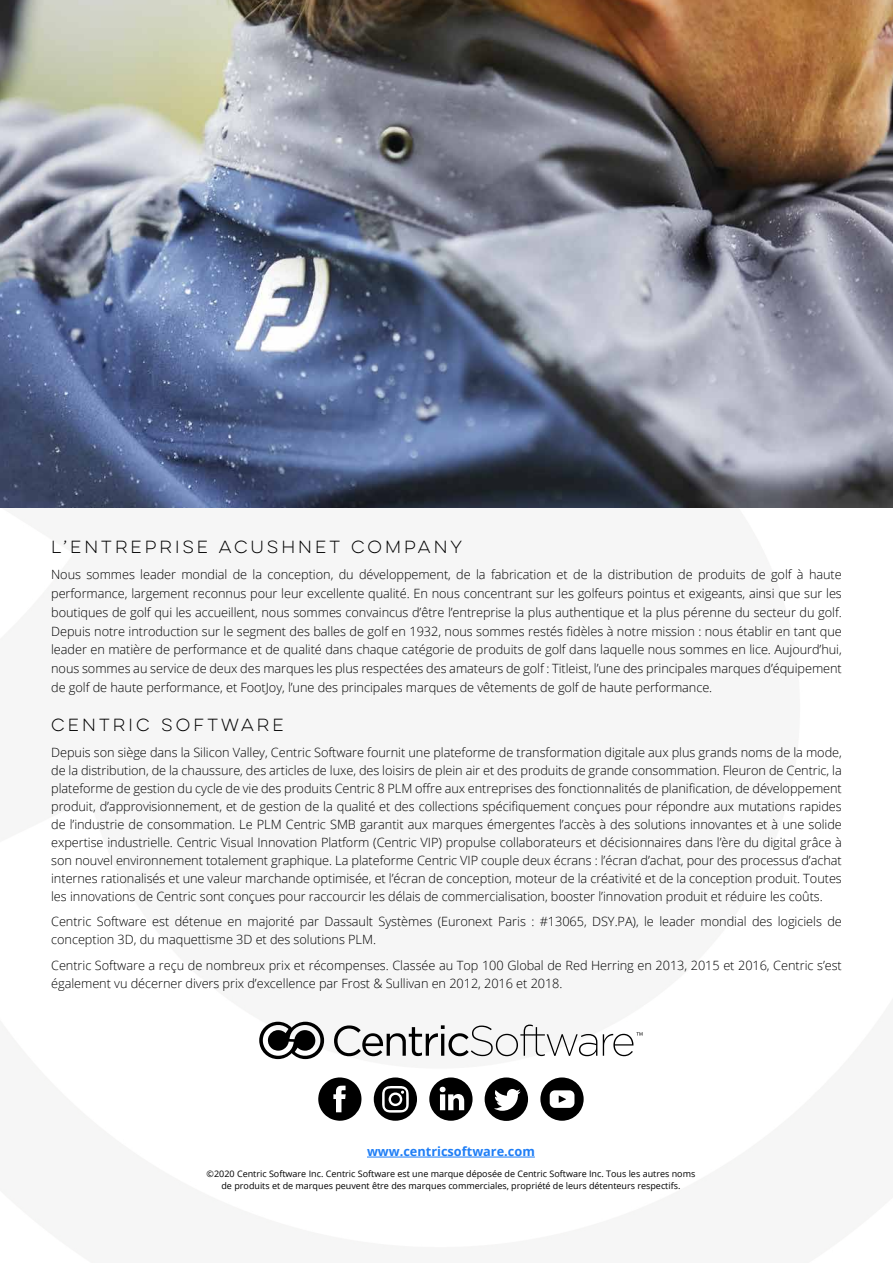
<style>
.page{position:relative;width:893px;height:1263px;background:#fff}
.page>*{position:absolute;margin:0;border:0;box-sizing:border-box;transform-origin:0 0}
.t1{font:15.75px "Lulo Clean One";letter-spacing:-.005em;color:#000}
.t2{font:300 12.75px/18px "Open Sans";letter-spacing:-.005em;color:#000;text-align:justify}
.t3{font:700 12.75px "Open Sans";color:#1f7ef6}
.t4{font:9px/12px "Open Sans";color:#000;text-align:center}
</style>
<div class="page">
<hr style="left:367px;top:1157px;width:168px;height:1px;background:#1f7ef6">
<svg style="left:259px;top:1022px;width:65px;height:37px"></svg>
<svg style="left:334px;top:1024px;width:263px;height:32px"></svg>
<svg style="left:603px;top:1032px;width:40px;height:24px"></svg>
<svg style="left:318px;top:1077px;width:43px;height:44px"></svg>
<svg style="left:374px;top:1077px;width:43px;height:44px"></svg>
<div style="left:391px;top:1095px;width:9px;height:9px;background:#000;border-radius:50%"></div>
<svg style="left:540px;top:1077px;width:44px;height:44px"></svg>
<svg style="left:429px;top:1077px;width:44px;height:44px"></svg>
<svg style="left:485px;top:1077px;width:43px;height:44px"></svg>
<img style="left:0;top:0;width:893px;height:507px">
<p class="t1" style="left:51px;top:536px;width:416px">L’ENTREPRISE ACUSHNET COMPANY</p>
<p class="t2" style="left:51px;top:565px;width:792px;line-height:18.8px">Nous sommes leader mondial de la conception, du développement, de la fabrication et de la distribution de produits de golf à haute performance, largement reconnus pour leur excellente qualité. En nous concentrant sur les golfeurs pointus et exigeants, ainsi que sur les boutiques de golf qui les accueillent, nous sommes convaincus d’être l’entreprise la plus authentique et la plus pérenne du secteur du golf.<br>Depuis notre introduction sur le segment des balles de golf en 1932, nous sommes restés fidèles à notre mission : nous établir en tant que leader en matière de performance et de qualité dans chaque catégorie de produits de golf dans laquelle nous sommes en lice. Aujourd’hui, nous sommes au service de deux des marques les plus respectées des amateurs de golf : Titleist, l’une des principales marques d’équipement de golf de haute performance, et FootJoy, l’une des principales marques de vêtements de golf de haute performance.</p>
<p class="t1" style="left:51px;top:714px;width:237px">CENTRIC SOFTWARE</p>
<p class="t2" style="left:51px;top:743px;width:792px">Depuis son siège dans la Silicon Valley, Centric Software fournit une plateforme de transformation digitale aux plus grands noms de la mode, de la distribution, de la chaussure, des articles de luxe, des loisirs de plein air et des produits de grande consommation. Fleuron de Centric, la plateforme de gestion du cycle de vie des produits Centric 8 PLM offre aux entreprises des fonctionnalités de planification, de développement produit, d’approvisionnement, et de gestion de la qualité et des collections spécifiquement conçues pour répondre aux mutations rapides de l’industrie de consommation. Le PLM Centric SMB garantit aux marques émergentes l’accès à des solutions innovantes et à une solide expertise industrielle. Centric Visual Innovation Platform (Centric VIP) propulse collaborateurs et décisionnaires dans l’ère du digital grâce à son nouvel environnement totalement graphique. La plateforme Centric VIP couple deux écrans : l’écran d’achat, pour des processus d’achat internes rationalisés et une valeur marchande optimisée, et l’écran de conception, moteur de la créativité et de la conception produit. Toutes les innovations de Centric sont conçues pour raccourcir les délais de commercialisation, booster l’innovation produit et réduire les coûts.</p>
<p class="t2" style="left:51px;top:912px;width:792px">Centric Software est détenue en majorité par Dassault Systèmes (Euronext Paris : #13065, DSY.PA), le leader mondial des logiciels de conception 3D, du maquettisme 3D et des solutions PLM.</p>
<p class="t2" style="left:51px;top:956px;width:792px">Centric Software a reçu de nombreux prix et récompenses. Classée au Top 100 Global de Red Herring en 2013, 2015 et 2016, Centric s’est également vu décerner divers prix d’excellence par Frost &amp; Sullivan en 2012, 2016 et 2018.</p>
<p class="t3" style="left:367px;top:1142px;width:169px">www.centricsoftware.com</p>
<p class="t4" style="left:207px;top:1167px;width:490px">©2020 Centric Software Inc. Centric Software est une marque déposée de Centric Software Inc. Tous les autres noms de produits et de marques peuvent être des marques commerciales, propriété de leurs détenteurs respectifs.</p>
</div>
